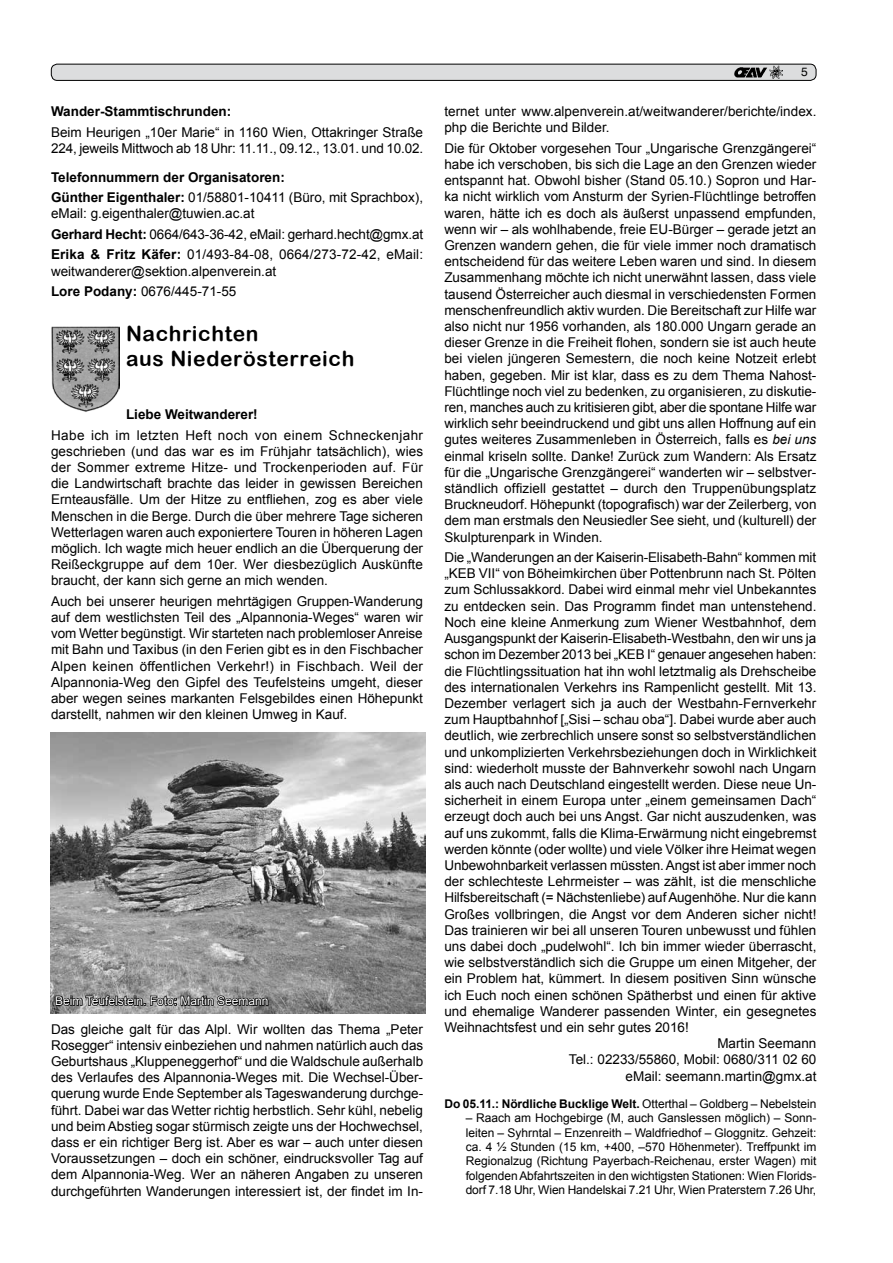
<style>
.page{position:relative;width:893px;height:1263px;background:#fff}
.page>*{position:absolute;margin:0;border:0;box-sizing:border-box;transform-origin:0 0}
.t1{font:21px/25.2px "Arial Rounded MT Bold";letter-spacing:.03em;color:#000}
.t2{font:13.5px/16.2px "Arial";color:#000}
.t3{font:700 13.5px/20.4px "Arial";color:#000}
.t4{font:12px/14.4px "Arial";letter-spacing:-.005em;color:#000;text-align:justify}
.t5{font:700 12px "Arial";letter-spacing:-.005em;color:#000}
.t6{font:12px "Arial";color:#fff}
.t7{font:12px "Helvetica";color:#000}
.s1{font-weight:400}
.s2{font-weight:700}
.s3{font-style:italic}
</style>
<div class="page">
<div style="left:51px;top:64px;width:765px;height:16px;background:#dcddde;border-radius:6px"></div>
<div style="left:51px;top:64px;width:765px;height:17px;border:1px solid #000;border-radius:6px"></div>
<img style="left:734px;top:67px;width:28px;height:10px">
<svg style="left:762px;top:66px;width:20px;height:13px"></svg>
<img style="left:51px;top:326px;width:68px;height:86px">
<img style="left:51px;top:732px;width:374px;height:281px">
<svg style="left:55px;top:988px;width:214px;height:21px;background:#6c6c6c"></svg>
<p class="t3" style="left:51px;top:102px;width:182px">Wander-Stammtischrunden:</p>
<p class="t2" style="left:51px;top:124px;width:374px">Beim Heurigen „10er Marie“ in 1160 Wien, Ottakringer Straße<br>224, jeweils Mittwoch ab 18 Uhr: 11. 11. , 09. 12. , 13.01. und 10.02.</p>
<p class="t3" style="left:51px;top:167px;width:374px">Telefonnummern der Organisatoren:<br>Günther Eigenthaler: <span class="s1">01/58801-10411 (Büro, mit Sprachbox),</span></p>
<p class="t2" style="left:51px;top:204px;width:374px;line-height:20.4px">eMail: g.eigenthaler@tuwien.ac.at<br><span class="s2">Gerhard Hecht:</span> 0664/643-36-42, eMail: gerhard. hecht@gmx. at<br><span class="s2">Erika &amp; Fritz Käfer:</span> 01/493-84-08, 0664/273-72-42, eMail:</p>
<p class="t2" style="left:51px;top:261px;width:227px;line-height:20.4px">weitwanderer@sektion.alpenverein.at<br><span class="s2">Lore Podany:</span> 0676/445-71-55</p>
<h1 class="t1" style="left:126px;top:320px;width:230px">Nachrichten<br>aus Niederösterreich</h1>
<p class="t3" style="left:126px;top:405px;width:133px">Liebe Weitwanderer!</p>
<p class="t2" style="left:51px;top:427px;width:374px;text-align:justify">Habe ich im letzten Heft noch von einem Schneckenjahr geschrieben (und das war es im Frühjahr tatsächlich), wies der Sommer extreme Hitze- und Trockenperioden auf. Für die Landwirtschaft brachte das leider in gewissen Bereichen Ernteausfälle. Um der Hitze zu entfliehen, zog es aber viele Menschen in die Berge. Durch die über mehrere Tage sicheren Wetterlagen waren auch exponiertere Touren in höheren Lagen möglich. Ich wagte mich heuer endlich an die Überquerung der Reißeckgruppe auf dem 10er. Wer diesbezüglich Auskünfte braucht, der kann sich gerne an mich wenden.</p>
<p class="t2" style="left:51px;top:593px;width:374px;text-align:justify">Auch bei unserer heurigen mehrtägigen Gruppen-Wanderung auf dem westlichsten Teil des „Alpannonia-Weges“ waren wir vom Wetter begünstigt. Wir starteten nach problemloser Anreise mit Bahn und Taxibus (in den Ferien gibt es in den Fischbacher Alpen keinen öffentlichen Verkehr!) in Fischbach. Weil der Alpannonia-Weg den Gipfel des Teufelsteins umgeht, dieser aber wegen seines markanten Felsgebildes einen Höhepunkt darstellt, nahmen wir den kleinen Umweg in Kauf.</p>
<p class="t6" style="left:55px;top:993px;width:215px">Beim Teufelstein. Foto: Martin Seemann</p>
<p class="t2" style="left:51px;top:1021px;width:374px;text-align:justify">Das gleiche galt für das Alpl. Wir wollten das Thema „Peter Rosegger“ intensiv einbeziehen und nahmen natürlich auch das Geburtshaus „Kluppeneggerhof“ und die Waldschule außerhalb des Verlaufes des Alpannonia-Weges mit. Die Wechsel-Über&shy;querung wurde Ende September als Tageswanderung durchge&shy;führt. Dabei war das Wetter richtig herbstlich. Sehr kühl, nebelig und beim Abstieg sogar stürmisch zeigte uns der Hochwechsel, dass er ein richtiger Berg ist. Aber es war – auch unter diesen Voraussetzungen – doch ein schöner, eindrucksvoller Tag auf dem Alpannonia-Weg. Wer an näheren Angaben zu unseren durchgeführten Wanderungen interessiert ist, der findet im In-</p>
<p class="t7" style="left:801px;top:65px;width:8px">5</p>
<p class="t2" style="left:444px;top:103px;width:371px">ternet unter www. alpenverein. at/weitwanderer/berichte/index. php die Berichte und Bilder.</p>
<p class="t2" style="left:444px;top:140px;width:374px;text-align:justify">Die für Oktober vorgesehen Tour „Ungarische Grenzgängerei“ habe ich verschoben, bis sich die Lage an den Grenzen wieder entspannt hat. Obwohl bisher (Stand 05. 10. ) Sopron und Har&shy;ka nicht wirklich vom Ansturm der Syrien-Flüchtlinge betroffen waren, hätte ich es doch als äußerst unpassend empfunden, wenn wir – als wohlhabende, freie EU-Bürger – gerade jetzt an Grenzen wandern gehen, die für viele immer noch dramatisch entscheidend für das weitere Leben waren und sind. In diesem Zusammenhang möchte ich nicht unerwähnt lassen, dass viele tausend Österreicher auch diesmal in verschiedensten Formen menschenfreundlich aktiv wurden. Die Bereitschaft zur Hilfe war also nicht nur 1956 vorhanden, als 180.000 Ungarn gerade an dieser Grenze in die Freiheit flohen, sondern sie ist auch heute bei vielen jüngeren Semestern, die noch keine Notzeit erlebt haben, gegeben. Mir ist klar, dass es zu dem Thema Nahost-Flüchtlinge noch viel zu bedenken, zu organisieren, zu diskutie&shy;ren, manches auch zu kritisieren gibt, aber die spontane Hilfe war wirklich sehr beeindruckend und gibt uns allen Hoffnung auf ein gutes weiteres Zusammenleben in Österreich, falls es <span class="s3">bei uns </span>einmal kriseln sollte. Danke! Zurück zum Wandern: Als Ersatz für die „Ungarische Grenzgängerei“ wanderten wir – selbstver&shy;ständlich offiziell gestattet – durch den Truppenübungsplatz Bruckneudorf. Höhepunkt (topografisch) war der Zeilerberg, von dem man erstmals den Neusiedler See sieht, und (kulturell) der Skulpturenpark in Winden.</p>
<p class="t2" style="left:444px;top:549px;width:373px">Die „Wanderungen an der Kaiserin-Elisabeth-Bahn“ kommen mit</p>
<p class="t2" style="left:444px;top:566px;width:374px">„KEB VII“ von Böheimkirchen über Pottenbrunn nach St. Pölten</p>
<p class="t2" style="left:444px;top:582px;width:373px">zum Schlussakkord. Dabei wird einmal mehr viel Unbekanntes</p>
<p class="t2" style="left:444px;top:598px;width:373px">zu entdecken sein. Das Programm findet man untenstehend.</p>
<p class="t2" style="left:444px;top:614px;width:373px">Noch eine kleine Anmerkung zum Wiener Westbahnhof, dem</p>
<p class="t2" style="left:444px;top:630px;width:373px">Ausgangspunkt der Kaiserin-Elisabeth-Westbahn, den wir uns ja</p>
<p class="t2" style="left:444px;top:647px;width:374px">schon im Dezember 2013 bei „KEB I“ genauer angesehen haben:</p>
<p class="t2" style="left:444px;top:663px;width:373px">die Flüchtlingssituation hat ihn wohl letztmalig als Drehscheibe</p>
<p class="t2" style="left:444px;top:679px;width:371px">des internationalen Verkehrs ins Rampenlicht gestellt. Mit 13.</p>
<p class="t2" style="left:444px;top:695px;width:373px">Dezember verlagert sich ja auch der Westbahn-Fernverkehr</p>
<p class="t2" style="left:444px;top:711px;width:373px">zum Hauptbahnhof [„Sisi – schau oba“]. Dabei wurde aber auch</p>
<p class="t2" style="left:444px;top:728px;width:373px">deutlich, wie zerbrechlich unsere sonst so selbstverständlichen</p>
<p class="t2" style="left:444px;top:744px;width:373px">und unkomplizierten Verkehrsbeziehungen doch in Wirklichkeit</p>
<p class="t2" style="left:444px;top:760px;width:373px">sind: wiederholt musste der Bahnverkehr sowohl nach Ungarn</p>
<p class="t2" style="left:444px;top:776px;width:373px">als auch nach Deutschland eingestellt werden. Diese neue Un-</p>
<p class="t2" style="left:444px;top:792px;width:373px">sicherheit in einem Europa unter „einem gemeinsamen Dach“</p>
<p class="t2" style="left:444px;top:809px;width:374px">erzeugt doch auch bei uns Angst. Gar nicht auszudenken, was</p>
<p class="t2" style="left:444px;top:825px;width:373px">auf uns zukommt, falls die Klima-Erwärmung nicht eingebremst</p>
<p class="t2" style="left:444px;top:841px;width:373px">werden könnte (oder wollte) und viele Völker ihre Heimat wegen</p>
<p class="t2" style="left:444px;top:857px;width:373px">Unbewohnbarkeit verlassen müssten. Angst ist aber immer noch</p>
<p class="t2" style="left:444px;top:873px;width:373px">der schlechteste Lehrmeister – was zählt, ist die menschliche</p>
<p class="t2" style="left:444px;top:890px;width:374px">Hilfsbereitschaft (= Nächstenliebe) auf Augenhöhe. Nur die kann</p>
<p class="t2" style="left:444px;top:906px;width:373px">Großes vollbringen, die Angst vor dem Anderen sicher nicht!</p>
<p class="t2" style="left:444px;top:922px;width:373px">Das trainieren wir bei all unseren Touren unbewusst und fühlen</p>
<p class="t2" style="left:444px;top:938px;width:373px">uns dabei doch „pudelwohl“. Ich bin immer wieder überrascht,</p>
<p class="t2" style="left:444px;top:954px;width:373px">wie selbstverständlich sich die Gruppe um einen Mitgeher, der</p>
<p class="t2" style="left:444px;top:971px;width:373px">ein Problem hat, kümmert. In diesem positiven Sinn wünsche</p>
<p class="t2" style="left:444px;top:987px;width:373px">ich Euch noch einen schönen Spätherbst und einen für aktive</p>
<p class="t2" style="left:444px;top:1003px;width:373px">und ehemalige Wanderer passenden Winter, ein gesegnetes</p>
<p class="t2" style="left:444px;top:1019px;width:246px">Weihnachtsfest und ein sehr gutes 2016!</p>
<p class="t2" style="left:717px;top:1035px;width:101px">Martin Seemann</p>
<p class="t2" style="left:569px;top:1052px;width:249px">Tel. : 02233/55860, Mobil: 0680/311 02 60</p>
<p class="t2" style="left:626px;top:1068px;width:192px">eMail: seemann. martin@gmx.at</p>
<p class="t5" style="left:444px;top:1095px;width:373px">Do 05.11.: Nördliche Bucklige Welt. <span class="s1">Otterthal – Goldberg – Nebelstein</span></p>
<p class="t4" style="left:466px;top:1111px;width:352px">– Raach am Hochgebirge (M, auch Ganslessen möglich) – Sonn&shy;leiten – Syhrntal – Enzenreith – Waldfriedhof – Gloggnitz. Gehzeit: ca. 4 ½ Stunden (15 km, +400, –570 Höhenmeter). Treffpunkt im Regionalzug (Richtung Payerbach-Reichenau, erster Wagen) mit folgenden Abfahrtszeiten in den wichtigsten Stationen: Wien Florids&shy;dorf 7. 18 Uhr, Wien Handelskai 7.21 Uhr, Wien Praterstern 7.26 Uhr,</p>
</div>
